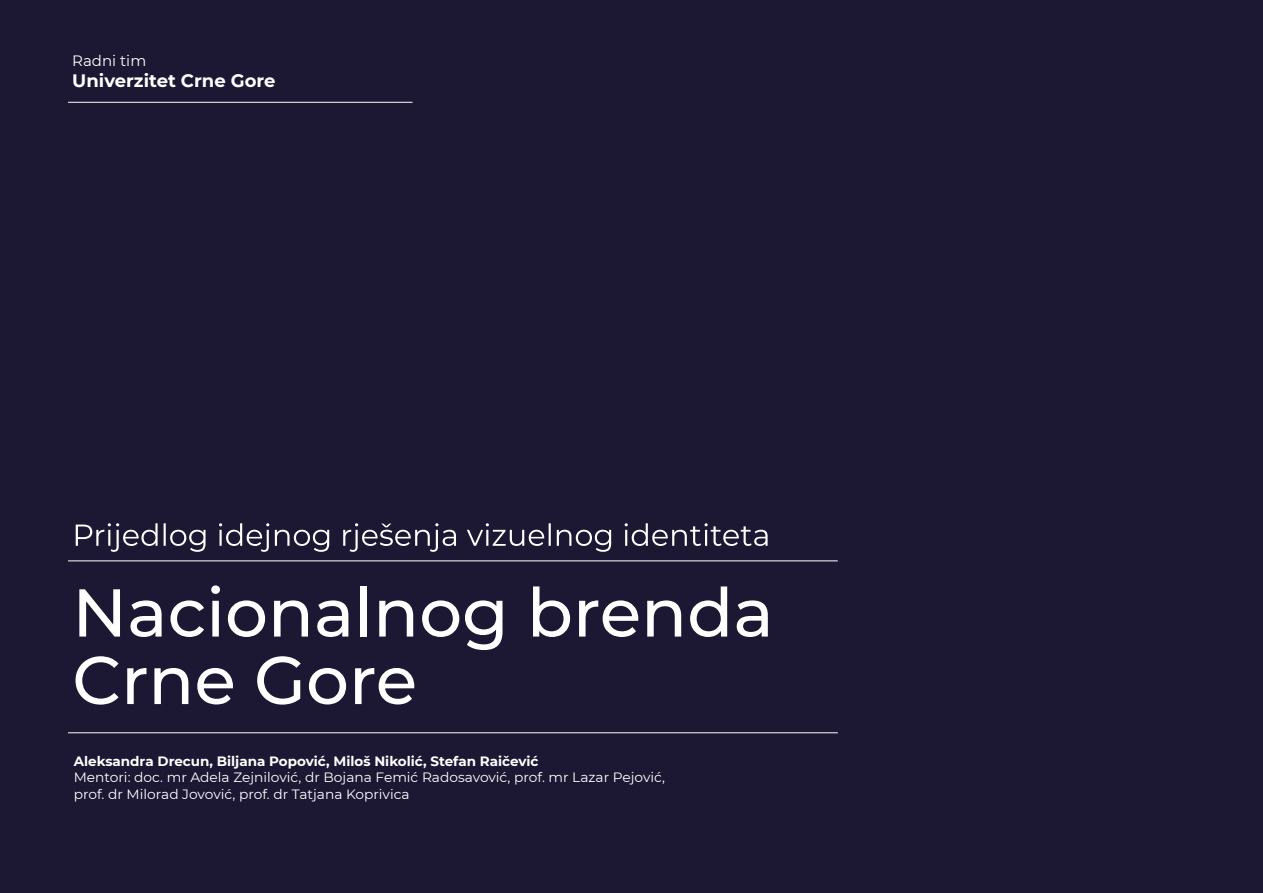
<style>
.page{position:relative;width:1263px;height:893px;background:#1c1732}
.page>*{position:absolute;margin:0;border:0;box-sizing:border-box;transform-origin:0 0}
.t1{font:500 67.5px "Montserrat";color:#fff}
.t2{font:700 18px "Montserrat";color:#fff}
.t3{font:15px "Montserrat";color:#fff}
.t4{font:13.5px/16.5px "Montserrat";color:#fff}
.s1{font-weight:700}
</style>
<div class="page">
<svg style="left:76px;top:523px;width:691px;height:29px"></svg>
<hr style="left:68px;top:732px;width:770px;height:1px;background:#fff">
<hr style="left:68px;top:561px;width:770px;height:1px;background:#fff">
<hr style="left:68px;top:102px;width:344px;height:1px;background:#fff">
<p class="t3" style="left:72px;top:50px;width:75px">Radni tim</p>
<p class="t2" style="left:72px;top:68px;width:205px">Univerzitet Crne Gore</p>
<p class="t1" style="left:72px;top:565px;width:703px">Nacionalnog brenda</p>
<p class="t1" style="left:72px;top:633px;width:346px">Crne Gore</p>
<p class="t4" style="left:74px;top:752px;width:593px"><span class="s1">Aleksandra Drecun, Biljana Popović, Miloš Nikolić, Stefan Raičević<br></span>Mentori: doc. mr Adela Zejnilović, dr Bojana Femić Radosavović, prof. mr Lazar Pejović,</p>
<p class="t4" style="left:74px;top:785px;width:337px">prof. dr Milorad Jovović, prof. dr Tatjana Koprivica</p>
</div>
